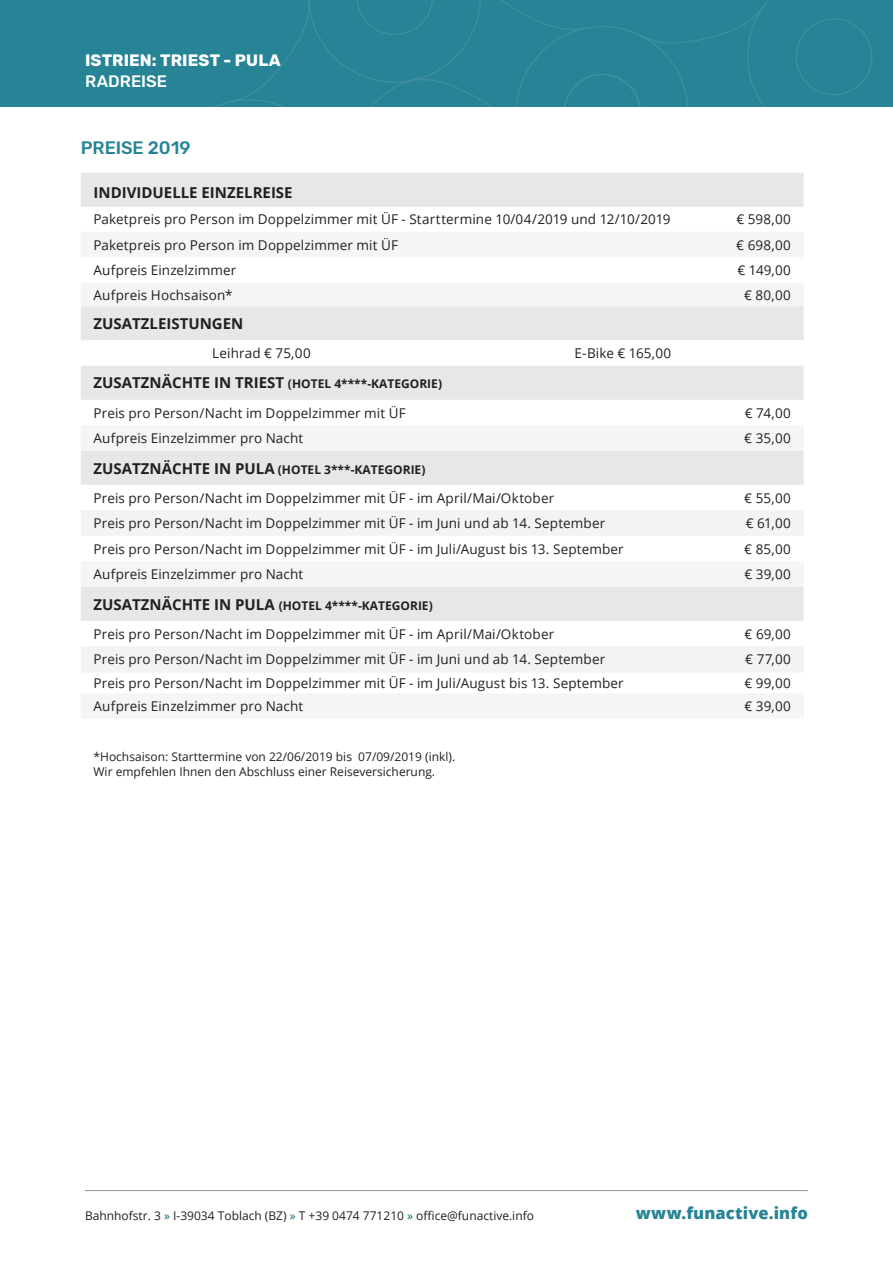
<style>
.page{position:relative;width:893px;height:1263px;background:#fff}
.page>*{position:absolute;margin:0;border:0;box-sizing:border-box;transform-origin:0 0}
.t1{font:500 18px "Rubik";color:#268496}
.t2{font:700 16.5px "Rubik";letter-spacing:.005em;color:#fff}
.t3{font:800 16.5px "Open Sans";letter-spacing:.01em;color:#268496}
.t4{font:500 16.5px "Rubik";color:#fff}
.t5{font:700 15px "Open Sans";color:#231f20}
.t6{font:13.5px "Open Sans";letter-spacing:.01em;color:#231f20}
.t7{font:12px/15px "Open Sans";color:#231f20}
.t8{font:700 12px "Open Sans";color:#231f20}
.s1{font-size:12px}
.s2{color:#006b70}
</style>
<div class="page">
<div style="left:0;top:0;width:893px;height:106px;background:#268496"></div>
<svg style="left:216px;top:0;width:657px;height:106px"></svg>
<hr style="left:85px;top:1190px;width:723px;height:1px;background:#939598">
<div style="left:81px;top:173px;width:723px;height:34px;background:#e6e7e9"></div>
<svg style="left:81px;top:306px;width:723px;height:179px;fill:#e6e7e9"></svg>
<svg style="left:81px;top:511px;width:723px;height:160px;fill:#f2f3f4"></svg>
<hr style="left:81px;top:671px;width:309px;height:2px;background:#f5f5f6">
<hr style="left:390px;top:671px;width:52px;height:2px;background:#f5f5f6">
<hr style="left:442px;top:671px;width:52px;height:2px;background:#f5f5f6">
<hr style="left:494px;top:671px;width:201px;height:2px;background:#f5f5f6">
<hr style="left:695px;top:671px;width:109px;height:2px;background:#f5f5f6">
<p class="t2" style="left:85px;top:51px;width:197px">ISTRIEN: TRIEST - PULA</p>
<p class="t4" style="left:85px;top:72px;width:84px">RADREISE</p>
<h1 class="t1" style="left:81px;top:137px;width:23px">PREISE</h1>
<h1 class="t1" style="left:148px;top:137px;width:44px">2019</h1>
<p class="t5" style="left:94px;top:182px;width:201px">INDIVIDUELLE EINZELREISE</p>
<p class="t6" style="left:94px;top:210px;width:579px">Paketpreis pro Person im Doppelzimmer mit ÜF - Starttermine 10/04/2019 und 12/10/2019</p>
<p class="t6" style="left:736px;top:210px;width:56px">€ 598,00</p>
<p class="t6" style="left:94px;top:236px;width:306px">Paketpreis pro Person im Doppelzimmer mit ÜF</p>
<p class="t6" style="left:736px;top:236px;width:56px">€ 698,00</p>
<p class="t6" style="left:94px;top:261px;width:144px">Aufpreis Einzelzimmer</p>
<p class="t6" style="left:737px;top:261px;width:55px">€ 149,00</p>
<p class="t6" style="left:94px;top:286px;width:141px">Aufpreis Hochsaison*</p>
<p class="t6" style="left:744px;top:286px;width:48px">€ 80,00</p>
<p class="t5" style="left:94px;top:313px;width:151px">ZUSATZLEISTUNGEN</p>
<p class="t6" style="left:212px;top:344px;width:100px">Leihrad € 75,00</p>
<p class="t6" style="left:575px;top:344px;width:98px">E-Bike € 165,00</p>
<p class="t5" style="left:94px;top:372px;width:160px">ZUSATZNÄCHTE IN TRIEST</p>
<p class="t8" style="left:288px;top:376px;width:31px">(HOTEL</p>
<p class="t8" style="left:334px;top:376px;width:109px">4****-KATE GORIE)</p>
<p class="t6" style="left:94px;top:403px;width:314px">Preis pro Person/Nacht im Doppelzimmer mit ÜF</p>
<p class="t6" style="left:745px;top:403px;width:48px">€ 74,00</p>
<p class="t6" style="left:94px;top:429px;width:211px">Aufpreis Einzelzimmer pro Nacht</p>
<p class="t6" style="left:744px;top:429px;width:48px">€ 35,00</p>
<p class="t5" style="left:94px;top:457px;width:215px">ZUSATZNÄCHTE IN PULA <span class="s1">(HOTEL</span></p>
<p class="t8" style="left:324px;top:461px;width:103px">3***-KATE GORIE)</p>
<p class="t6" style="left:94px;top:488px;width:462px">Preis pro Person/Nacht im Doppelzimmer mit ÜF - im April/Mai/Oktober</p>
<p class="t6" style="left:744px;top:488px;width:48px">€ 55,00</p>
<p class="t6" style="left:94px;top:514px;width:513px">Preis pro Person/Nacht im Doppelzimmer mit ÜF - im Juni und ab 14. September</p>
<p class="t6" style="left:746px;top:514px;width:47px">€ 61,00</p>
<p class="t6" style="left:94px;top:540px;width:532px">Preis pro Person/Nacht im Doppelzimmer mit ÜF - im Juli/August bis 13. September</p>
<p class="t6" style="left:744px;top:540px;width:48px">€ 85,00</p>
<p class="t6" style="left:94px;top:565px;width:211px">Aufpreis Einzelzimmer pro Nacht</p>
<p class="t6" style="left:744px;top:565px;width:48px">€ 39,00</p>
<p class="t5" style="left:94px;top:593px;width:216px">ZUSATZNÄCHTE IN PULA <span class="s1">(HOTEL</span></p>
<p class="t8" style="left:325px;top:597px;width:109px">4****-KATE GORIE)</p>
<p class="t6" style="left:94px;top:625px;width:462px">Preis pro Person/Nacht im Doppelzimmer mit ÜF - im April/Mai/Oktober</p>
<p class="t6" style="left:745px;top:625px;width:48px">€ 69,00</p>
<p class="t6" style="left:94px;top:650px;width:513px">Preis pro Person/Nacht im Doppelzimmer mit ÜF - im Juni und ab 14. September</p>
<p class="t6" style="left:745px;top:650px;width:47px">€ 77,00</p>
<p class="t6" style="left:94px;top:674px;width:532px">Preis pro Person/Nacht im Doppelzimmer mit ÜF - im Juli/August bis 13. September</p>
<p class="t6" style="left:744px;top:674px;width:48px">€ 99,00</p>
<p class="t6" style="left:94px;top:697px;width:211px">Aufpreis Einzelzimmer pro Nacht</p>
<p class="t6" style="left:744px;top:697px;width:48px">€ 39,00</p>
<p class="t7" style="left:94px;top:749px;width:363px">*Hochsaison: Starttermine von 22/06/2019 bis 07/09/2019 (inkl).<br>Wir empfehlen Ihnen den Abschluss einer Reiseversicherung.</p>
<p class="t7" style="left:85px;top:1207px;width:450px">Bahnhofstr. 3 <span class="s2">»</span> I-39034 Toblach (BZ) <span class="s2">»</span> T +39 0474 771210 <span class="s2">»</span> office@funactive.info</p>
<p class="t3" style="left:636px;top:1200px;width:174px">www.funactive.info</p>
</div>
